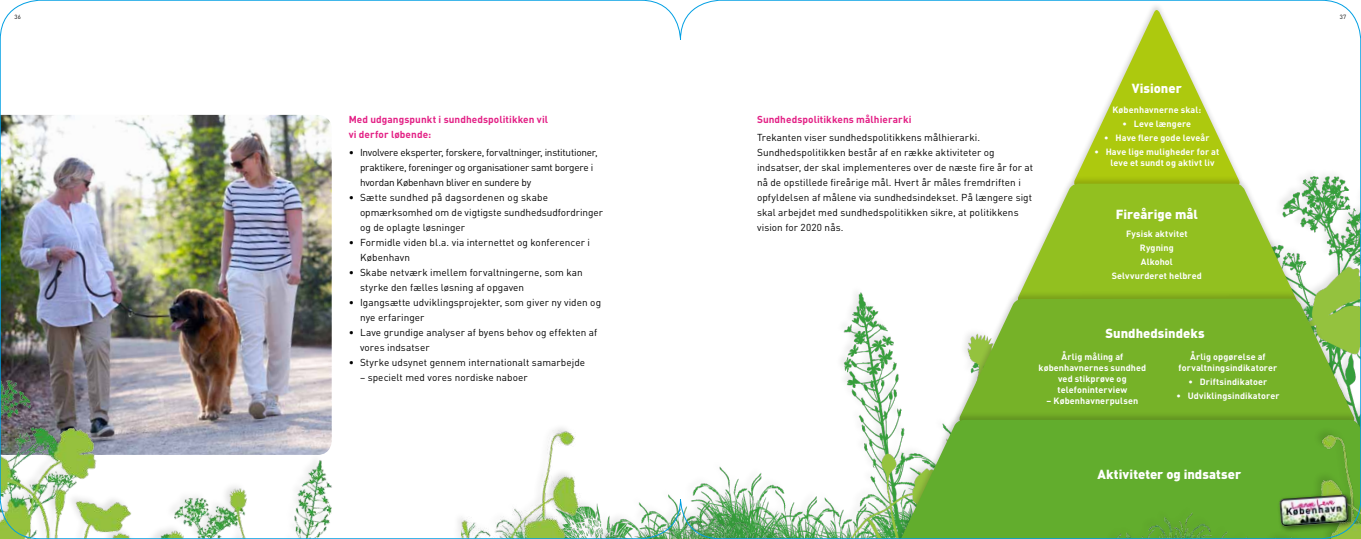
<style>
.page{position:relative;width:1361px;height:539px;background:#fff}
.page>*{position:absolute;margin:0;border:0;box-sizing:border-box;transform-origin:0 0}
.t1{font:900 13px "DIN";color:#fff}
.t2{font:10px/15px "DIN";letter-spacing:.005em;color:#000}
.t3{font:10px/15px "DIN";letter-spacing:-.025em;color:#000}
.t4{font:700 10px/15px "DIN";letter-spacing:.01em;color:#e32085}
.t5{font:700 9px/11px "DIN";letter-spacing:.01em;color:#fff;text-align:center}
.t6{font:6px "DIN";color:#000}
</style>
<div class="page">
<img style="left:0;top:0;width:1361px;height:539px">
<p class="t6" style="left:15px;top:14px;width:8px">36</p>
<p class="t6" style="left:1340px;top:14px;width:8px">37</p>
<p class="t4" style="left:349px;top:112px;width:201px">Med udgangspunkt i sundhedspolitikken vil vi derfor løbende:</p>
<p class="t3" style="left:360px;top:145px;width:239px;text-indent:-11px">• Involvere eksperter, forskere, forvaltninger, institutioner, praktikere, foreninger og organisationer samt borgere i hvordan København bliver en sundere by</p>
<p class="t2" style="left:360px;top:190px;width:244px;text-indent:-11px">• Sætte sundhed på dagsordenen og skabe opmærksomhed om de vigtigste sundhedsudfordringer og de oplagte løsninger</p>
<p class="t2" style="left:360px;top:235px;width:231px;text-indent:-11px">• Formidle viden bl.a. via internettet og konferencer i<br>København</p>
<p class="t2" style="left:360px;top:265px;width:224px;text-indent:-11px">• Skabe netværk imellem forvaltningerne, som kan styrke den fælles løsning af opgaven</p>
<p class="t2" style="left:360px;top:295px;width:243px;text-indent:-11px">• Igangsætte udviklingsprojekter, som giver ny viden og nye erfaringer</p>
<p class="t2" style="left:360px;top:325px;width:239px;text-indent:-11px">• Lave grundige analyser af byens behov og effekten af vores indsatser</p>
<p class="t2" style="left:349px;top:355px;width:238px">• Styrke udsynet gennem internationalt samarbejde</p>
<p class="t2" style="left:360px;top:370px;width:169px">– specielt med vores nordiske naboer</p>
<p class="t4" style="left:757px;top:112px;width:156px">Sundhedspolitikkens målhierarki</p>
<p class="t2" style="left:757px;top:130px;width:277px">Trekanten viser sundhedspolitikkens målhierarki.<br>Sundhedspolitikken består af en række aktiviteter og indsatser, der skal implementeres over de næste fire år for at nå de opstillede fireårige mål. Hvert år måles fremdriften i opfyldelsen af målene via sundhedsindekset. På længere sigt skal arbejdet med sundhedspolitikken sikre, at politikkens vision for 2020 nås.</p>
<h1 class="t1" style="left:1131px;top:82px;width:52px">Visioner</h1>
<p class="t5" style="left:1112px;top:105px;width:90px">Københavnerne skal:</p>
<p class="t5" style="left:1122px;top:119px;width:70px">• Leve længere</p>
<p class="t5" style="left:1104px;top:132px;width:107px">• Have flere gode leveår</p>
<p class="t5" style="left:1110px;top:146px;width:110px;text-align:left;text-indent:-16px">• Have lige muligheder for at leve et sundt og aktivt liv</p>
<h1 class="t1" style="left:1115px;top:208px;width:84px">Fireårige mål</h1>
<p class="t5" style="left:1111px;top:227px;width:92px;line-height:13.8px">Fysisk aktvitet<br>Rygning<br>Alkohol<br>Selvvurderet helbred</p>
<h1 class="t1" style="left:1105px;top:326px;width:101px">Sundhedsindeks</h1>
<p class="t5" style="left:1038px;top:352px;width:109px">Årlig måling af københavnernes sundhed ved stikprøve og telefoninterview</p>
<p class="t5" style="left:1046px;top:396px;width:93px">– Københavnerpulsen</p>
<p class="t5" style="left:1178px;top:352px;width:100px">Årlig opgørelse af forvaltningsindikatorer</p>
<p class="t5" style="left:1188px;top:377px;width:80px">• Driftsindikatoer</p>
<p class="t5" style="left:1176px;top:390px;width:105px">• Udviklingsindikatorer</p>
<h1 class="t1" style="left:1097px;top:467px;width:145px">Aktiviteter og indsatser</h1>
</div>
